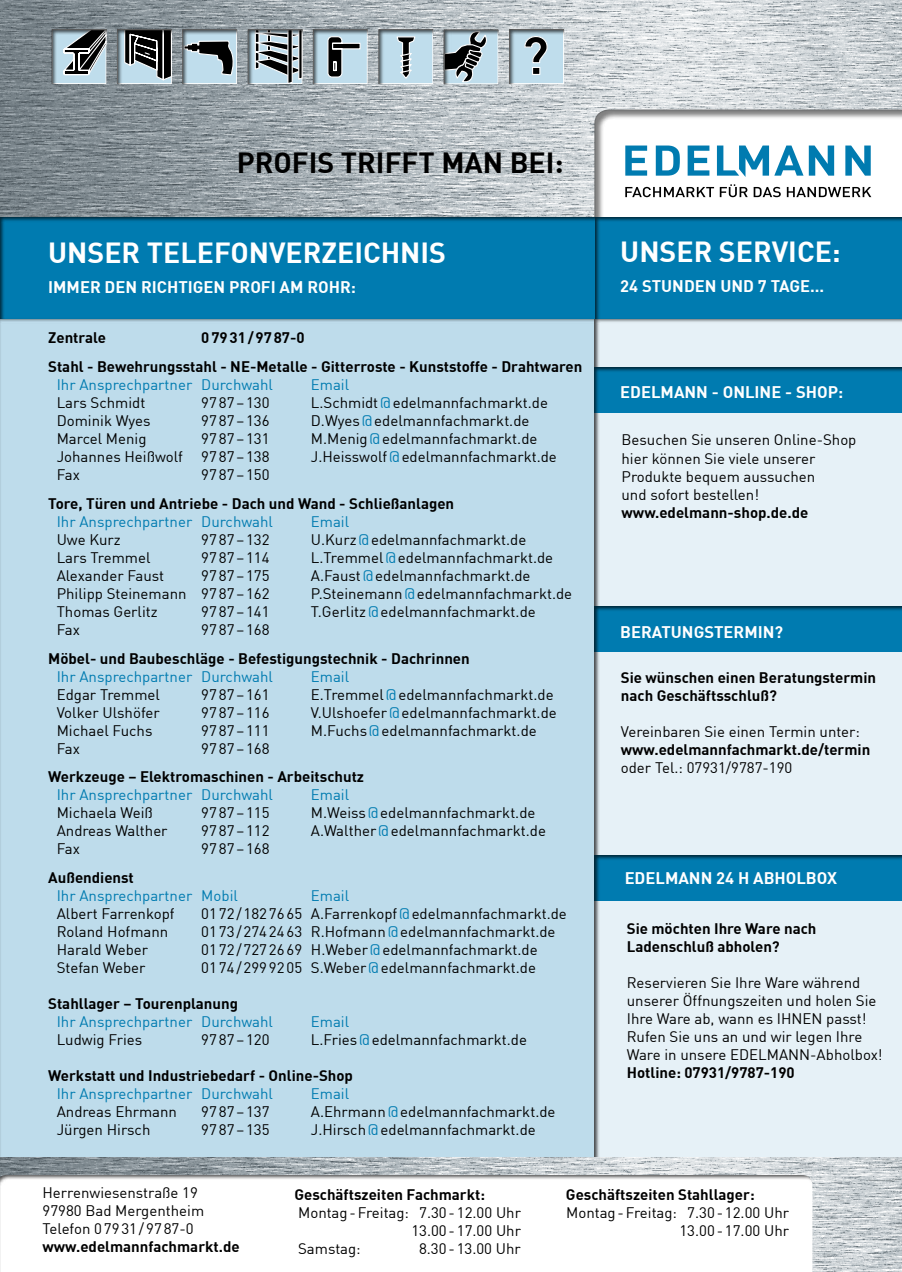
<style>
.page{position:relative;width:902px;height:1272px;background:#fff}
.page>*{position:absolute;margin:0;border:0;box-sizing:border-box;transform-origin:0 0}
.t1{font:700 28.5px "DIN";color:#fff}
.t2{font:28.5px "DIN Bold Alternate";color:#000}
.t3{font:700 16.5px "DIN";color:#fff}
.t4{font:15px/18px "DIN";color:#000}
.t5{font:700 15px/18px "DIN";color:#000}
.t6{font:15px "DIN";color:#007bb0}
.s1{color:#007bb0}
</style>
<div class="page">
<svg style="left:0;top:1157px;width:901px;height:114px;background:#bec4c8"></svg>
<div style="left:0;top:312px;width:598px;height:845px;background:#bedceb"></div>
<div style="left:592px;top:313px;width:309px;height:844px;background:#e6f1f7"></div>
<div style="left:0;top:1167px;width:813px;height:104px;background:#000;opacity:.7"></div>
<svg style="left:0;top:0;width:901px;height:212px"></svg>
<svg style="left:625px;top:184px;width:122px;height:13px"></svg>
<svg style="left:753px;top:187px;width:27px;height:10px"></svg>
<svg style="left:786px;top:187px;width:85px;height:10px"></svg>
<svg style="left:625px;top:145px;width:245px;height:32px"></svg>
<div style="left:33px;top:10px;width:551px;height:93px;background:#000;opacity:.7"></div>
<div style="left:0;top:212px;width:901px;height:108px;background:#000;opacity:.7"></div>
<div style="left:594px;top:366px;width:307px;height:48px;background:#000;opacity:.7"></div>
<div style="left:593px;top:216px;width:308px;height:105px;background:#000;opacity:.7"></div>
<div style="left:593px;top:855px;width:308px;height:48px;background:#000;opacity:.7"></div>
<div style="left:593px;top:605px;width:308px;height:48px;background:#000;opacity:.7"></div>
<h1 class="t2" style="left:237px;top:144px;width:328px">PROFIS TRIFFT MAN BEI:</h1>
<h1 class="t1" style="left:48px;top:234px;width:399px">UNSER TELEFONVERZEICHNIS</h1>
<p class="t3" style="left:48px;top:276px;width:309px">IMMER DEN RICHTIGEN PROFI AM ROHR:</p>
<p class="t5" style="left:48px;top:328px;width:59px">Zentrale</p>
<p class="t5" style="left:48px;top:322px;width:535px;line-height:28.8px;text-indent:153px">07931/9787-0<br>Stahl - Bewehrungsstahl - NE-Metalle - Gitterroste - Kunststoffe - Drahtwaren</p>
<p class="t6" style="left:57px;top:375px;width:218px">Ihr Ansprechpartner Durchwahl</p>
<p class="t6" style="left:311px;top:375px;width:40px">Email</p>
<p class="t4" style="left:57px;top:393px;width:90px">Lars Schmidt</p>
<p class="t4" style="left:201px;top:393px;width:70px">9787–130</p>
<p class="t4" style="left:311px;top:393px;width:238px">L.Schmidt<span class="s1">@</span>edelmannfachmarkt.de</p>
<p class="t4" style="left:57px;top:411px;width:95px">Dominik Wyes</p>
<p class="t4" style="left:201px;top:411px;width:70px">9787–136</p>
<p class="t4" style="left:311px;top:411px;width:220px">D.Wyes<span class="s1">@</span>edelmannfachmarkt.de</p>
<p class="t4" style="left:57px;top:429px;width:91px">Marcel Menig</p>
<p class="t4" style="left:201px;top:429px;width:70px">9787–131</p>
<p class="t4" style="left:311px;top:429px;width:228px">M.Menig<span class="s1">@</span>edelmannfachmarkt.de</p>
<p class="t4" style="left:57px;top:447px;width:214px">Johannes Heißwolf 9787–138</p>
<p class="t4" style="left:311px;top:447px;width:247px">J.Heisswolf<span class="s1">@</span>edelmannfachmarkt.de</p>
<p class="t4" style="left:57px;top:465px;width:25px">Fax</p>
<p class="t4" style="left:201px;top:465px;width:70px">9787–150</p>
<p class="t5" style="left:48px;top:493px;width:407px">Tore, Türen und Antriebe - Dach und Wand - Schließanlagen</p>
<p class="t6" style="left:57px;top:512px;width:218px">Ihr Ansprechpartner Durchwahl</p>
<p class="t6" style="left:311px;top:512px;width:40px">Email</p>
<p class="t4" style="left:57px;top:530px;width:66px">Uwe Kurz</p>
<p class="t4" style="left:201px;top:530px;width:70px">9787–132</p>
<p class="t4" style="left:311px;top:530px;width:217px">U.Kurz<span class="s1">@</span>edelmannfachmarkt.de</p>
<p class="t4" style="left:57px;top:548px;width:95px">Lars Tremmel</p>
<p class="t4" style="left:201px;top:548px;width:70px">9787–114</p>
<p class="t4" style="left:311px;top:548px;width:244px">L.Tremmel<span class="s1">@</span>edelmannfachmarkt.de</p>
<p class="t4" style="left:57px;top:566px;width:109px">Alexander Faust</p>
<p class="t4" style="left:201px;top:566px;width:70px">9787–175</p>
<p class="t4" style="left:311px;top:566px;width:221px">A.Faust<span class="s1">@</span>edelmannfachmarkt.de</p>
<p class="t4" style="left:57px;top:584px;width:214px">Philipp Steinemann 9787–162</p>
<p class="t4" style="left:311px;top:584px;width:263px">P.Steinemann<span class="s1">@</span>edelmannfachmarkt.de</p>
<p class="t4" style="left:57px;top:602px;width:102px">Thomas Gerlitz</p>
<p class="t4" style="left:201px;top:602px;width:70px">9787–141</p>
<p class="t4" style="left:311px;top:602px;width:226px">T.Gerlitz<span class="s1">@</span>edelmannfachmarkt.de</p>
<p class="t4" style="left:57px;top:620px;width:25px">Fax</p>
<p class="t4" style="left:201px;top:620px;width:70px">9787–168</p>
<p class="t5" style="left:48px;top:648px;width:423px">Möbel- und Baubeschläge - Befestigungstechnik - Dachrinnen</p>
<p class="t6" style="left:57px;top:666px;width:218px">Ihr Ansprechpartner Durchwahl</p>
<p class="t6" style="left:311px;top:666px;width:40px">Email</p>
<p class="t4" style="left:57px;top:684px;width:105px">Edgar Tremmel</p>
<p class="t4" style="left:201px;top:684px;width:70px">9787–161</p>
<p class="t4" style="left:311px;top:684px;width:244px">E.Tremmel<span class="s1">@</span>edelmannfachmarkt.de</p>
<p class="t4" style="left:57px;top:702px;width:104px">Volker Ulshöfer</p>
<p class="t4" style="left:201px;top:702px;width:70px">9787–116</p>
<p class="t4" style="left:311px;top:702px;width:247px">V.Ulshoefer<span class="s1">@</span>edelmannfachmarkt.de</p>
<p class="t4" style="left:57px;top:720px;width:97px">Michael Fuchs</p>
<p class="t4" style="left:201px;top:720px;width:70px">9787–111</p>
<p class="t4" style="left:311px;top:720px;width:227px">M.Fuchs<span class="s1">@</span>edelmannfachmarkt.de</p>
<p class="t4" style="left:57px;top:738px;width:25px">Fax</p>
<p class="t4" style="left:201px;top:738px;width:70px">9787–168</p>
<p class="t5" style="left:48px;top:767px;width:317px">Werkzeuge – Elektromaschinen - Arbeitschutz</p>
<p class="t6" style="left:57px;top:785px;width:218px">Ihr Ansprechpartner Durchwahl</p>
<p class="t6" style="left:311px;top:785px;width:40px">Email</p>
<p class="t4" style="left:57px;top:803px;width:98px">Michaela Weiß</p>
<p class="t4" style="left:201px;top:803px;width:70px">9787–115</p>
<p class="t4" style="left:311px;top:803px;width:226px">M.Weiss<span class="s1">@</span>edelmannfachmarkt.de</p>
<p class="t4" style="left:57px;top:821px;width:112px">Andreas Walther</p>
<p class="t4" style="left:201px;top:821px;width:70px">9787–112</p>
<p class="t4" style="left:311px;top:821px;width:237px">A.Walther<span class="s1">@</span>edelmannfachmarkt.de</p>
<p class="t4" style="left:57px;top:839px;width:25px">Fax</p>
<p class="t4" style="left:201px;top:839px;width:70px">9787–168</p>
<p class="t5" style="left:48px;top:868px;width:87px">Außendienst</p>
<p class="t6" style="left:57px;top:886px;width:183px">Ihr Ansprechpartner Mobil</p>
<p class="t6" style="left:311px;top:886px;width:40px">Email</p>
<p class="t4" style="left:57px;top:904px;width:119px">Albert Farrenkopf</p>
<p class="t4" style="left:201px;top:904px;width:367px">0172/1827665 A.Farrenkopf<span class="s1">@</span>edelmannfachmarkt.de</p>
<p class="t4" style="left:57px;top:922px;width:113px">Roland Hofmann</p>
<p class="t4" style="left:201px;top:922px;width:356px">0173/2742463 R.Hofmann<span class="s1">@</span>edelmannfachmarkt.de</p>
<p class="t4" style="left:57px;top:940px;width:93px">Harald Weber</p>
<p class="t4" style="left:201px;top:940px;width:338px">0172/7272669 H.Weber<span class="s1">@</span>edelmannfachmarkt.de</p>
<p class="t4" style="left:57px;top:958px;width:90px">Stefan Weber</p>
<p class="t4" style="left:201px;top:958px;width:336px">0174/2999205 S.Weber<span class="s1">@</span>edelmannfachmarkt.de</p>
<p class="t5" style="left:48px;top:994px;width:191px">Stahllager – Tourenplanung</p>
<p class="t6" style="left:57px;top:1012px;width:218px">Ihr Ansprechpartner Durchwahl</p>
<p class="t6" style="left:311px;top:1012px;width:40px">Email</p>
<p class="t4" style="left:57px;top:1030px;width:87px">Ludwig Fries</p>
<p class="t4" style="left:201px;top:1030px;width:70px">9787–120</p>
<p class="t4" style="left:311px;top:1030px;width:217px">L.Fries<span class="s1">@</span>edelmannfachmarkt.de</p>
<p class="t5" style="left:48px;top:1066px;width:306px">Werkstatt und Industriebedarf - Online-Shop</p>
<p class="t6" style="left:57px;top:1084px;width:218px">Ihr Ansprechpartner Durchwahl</p>
<p class="t6" style="left:311px;top:1084px;width:40px">Email</p>
<p class="t4" style="left:57px;top:1102px;width:122px">Andreas Ehrmann</p>
<p class="t4" style="left:201px;top:1102px;width:70px">9787–137</p>
<p class="t4" style="left:311px;top:1102px;width:246px">A.Ehrmann<span class="s1">@</span>edelmannfachmarkt.de</p>
<p class="t4" style="left:57px;top:1120px;width:95px">Jürgen Hirsch</p>
<p class="t4" style="left:201px;top:1120px;width:70px">9787–135</p>
<p class="t4" style="left:311px;top:1120px;width:226px">J.Hirsch<span class="s1">@</span>edelmannfachmarkt.de</p>
<h1 class="t1" style="left:620px;top:233px;width:222px">UNSER SERVICE:</h1>
<p class="t3" style="left:620px;top:275px;width:205px">24 STUNDEN UND 7 TAGE...</p>
<p class="t3" style="left:620px;top:382px;width:224px">EDELMANN - ONLINE - SHOP:</p>
<p class="t4" style="left:621px;top:431px;width:236px">Besuchen Sie unseren Online-Shop hier können Sie viele unserer<br>Produkte bequem aussuchen<br>und sofort bestellen!</p>
<p class="t5" style="left:621px;top:502px;width:188px">www.edelmann-shop.de.de</p>
<p class="t3" style="left:620px;top:621px;width:164px">BERATUNGSTERMIN?</p>
<p class="t5" style="left:620px;top:668px;width:257px">Sie wünschen einen Beratungstermin nach Geschäftsschluß?</p>
<p class="t4" style="left:620px;top:722px;width:241px">Vereinbaren Sie einen Termin unter:</p>
<p class="t5" style="left:620px;top:740px;width:251px">www.edelmannfachmarkt.de/termin</p>
<p class="t4" style="left:620px;top:758px;width:173px">oder Tel.: 07931/9787-190</p>
<p class="t3" style="left:624px;top:867px;width:214px">EDELMANN 24 H ABHOLBOX</p>
<p class="t5" style="left:626px;top:918px;width:191px">Sie möchten Ihre Ware nach<br>Ladenschluß abholen?</p>
<p class="t4" style="left:626px;top:973px;width:257px">Reservieren Sie Ihre Ware während unserer Öffnungszeiten und holen Sie Ihre Ware ab, wann es IHNEN passt!<br>Rufen Sie uns an und wir legen Ihre Ware in unsere EDELMANN-Abholbox!</p>
<p class="t5" style="left:626px;top:1062px;width:169px">Hotline: 07931/9787-190</p>
<p class="t4" style="left:43px;top:1183px;width:163px">Herrenwiesenstraße 19<br>97980 Bad Mergentheim<br>Telefon 07931/9787-0</p>
<p class="t5" style="left:43px;top:1236px;width:199px">www.edelmannfachmarkt.de</p>
<p class="t5" style="left:294px;top:1184px;width:192px">Geschäftszeiten Fachmarkt:</p>
<p class="t4" style="left:298px;top:1203px;width:224px">Montag-Freitag: 7.30-12.00 Uhr</p>
<p class="t4" style="left:411px;top:1221px;width:111px">13.00-17.00 Uhr</p>
<p class="t4" style="left:298px;top:1239px;width:64px">Samstag:</p>
<p class="t4" style="left:419px;top:1239px;width:103px">8.30-13.00 Uhr</p>
<p class="t5" style="left:566px;top:1184px;width:190px">Geschäftszeiten Stahllager:</p>
<p class="t4" style="left:566px;top:1203px;width:224px;text-align:right">Montag-Freitag: 7.30-12.00 Uhr<br>13.00-17.00 Uhr</p>
</div>
